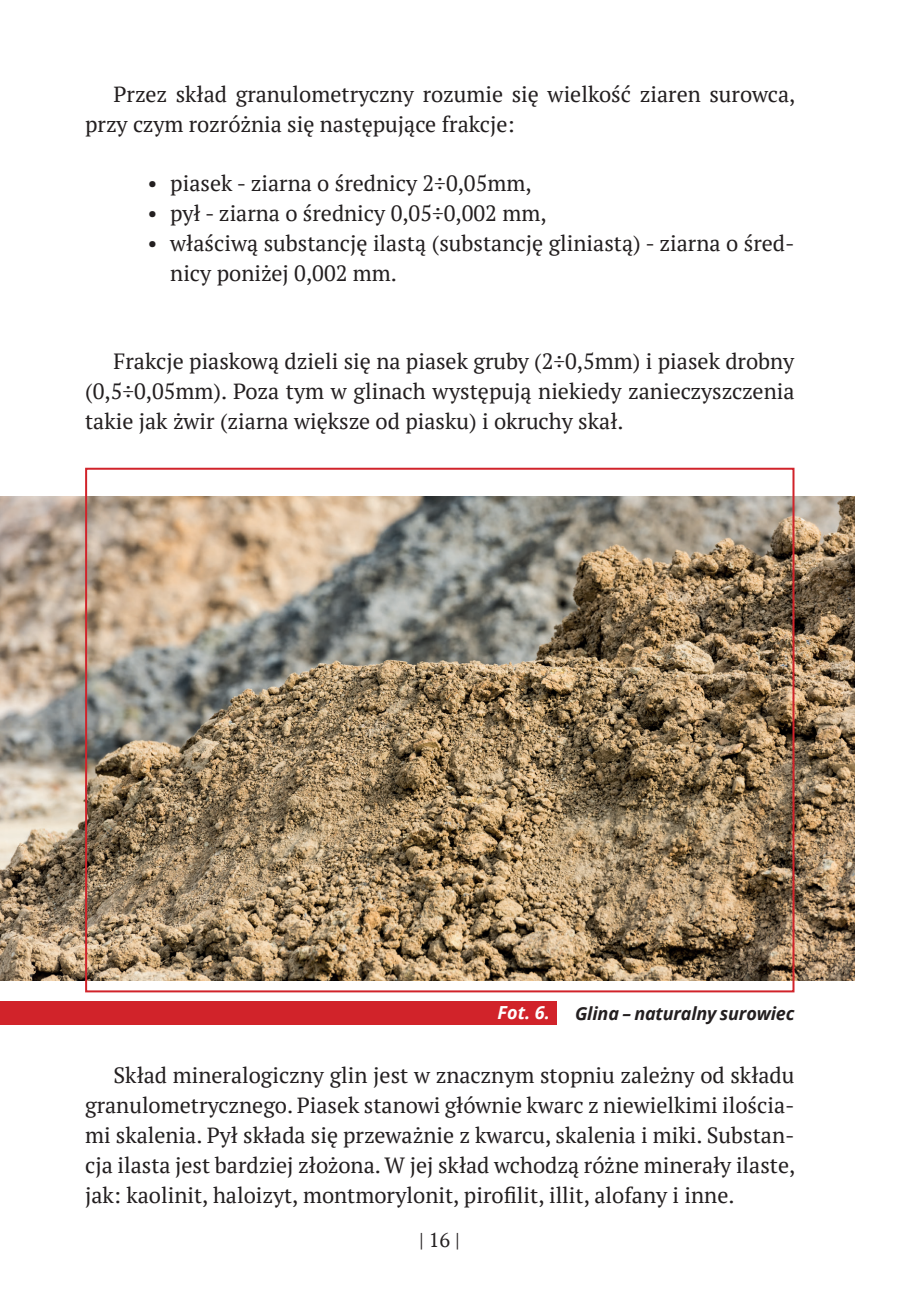
<style>
.page{position:relative;width:908px;height:1304px;background:#fff}
.page>*{position:absolute;margin:0;border:0;box-sizing:border-box;transform-origin:0 0}
.t1{font:22px/30px "PT Serif";color:#231f20}
.t2{font:20px "PT Serif";color:#231f20}
.t3{font:italic 700 18px "Open Sans";letter-spacing:-.01em;color:#231f20}
.t4{font:italic 700 18px "Open Sans";color:#fff}
</style>
<div class="page">
<img style="left:0;top:496px;width:853px;height:485px">
<div style="left:0;top:1002px;width:556px;height:23px;background:#d1232a"></div>
<p class="t1" style="left:85px;top:79px;width:711px;text-indent:28px">Przez skład granulometryczny rozumie się wielkość ziaren surowca, przy czym rozróżnia się następujące frakcje:</p>
<p class="t1" style="left:147px;top:167px;width:385px">• piasek - ziarna o średnicy 2÷0,05mm,</p>
<p class="t1" style="left:147px;top:197px;width:400px">• pył - ziarna o średnicy 0,05÷0,002 mm,</p>
<p class="t1" style="left:170px;top:227px;width:625px;text-indent:-23px">• właściwą substancję ilastą (substancję gliniastą) - ziarna o śred&shy;nicy poniżej 0,002 mm.</p>
<p class="t1" style="left:85px;top:346px;width:710px;text-align:justify;text-indent:28px">Frakcje piaskową dzieli się na piasek gruby (2÷0,5mm) i piasek drobny (0,5÷0,05mm). Poza tym w glinach występują niekiedy zanieczyszczenia takie jak żwir (ziarna większe od piasku) i okruchy skał.</p>
<p class="t4" style="left:497px;top:1000px;width:54px">Fot. 6.</p>
<p class="t3" style="left:574px;top:1001px;width:221px">Glina – naturalny surowiec</p>
<p class="t1" style="left:85px;top:1060px;width:711px;text-align:justify;text-indent:28px">Skład mineralogiczny glin jest w znacznym stopniu zależny od składu granulometrycznego. Piasek stanowi głównie kwarc z niewielkimi ilościa&shy;mi skalenia. Pył składa się przeważnie z kwarcu, skalenia i miki. Substan&shy;cja ilasta jest bardziej złożona. W jej skład wchodzą różne minerały ilaste, jak: kaolinit, haloizyt, montmorylonit, pirofilit, illit, alofany i inne.</p>
<p class="t2" style="left:419px;top:1227px;width:42px">| 16 |</p>
</div>
